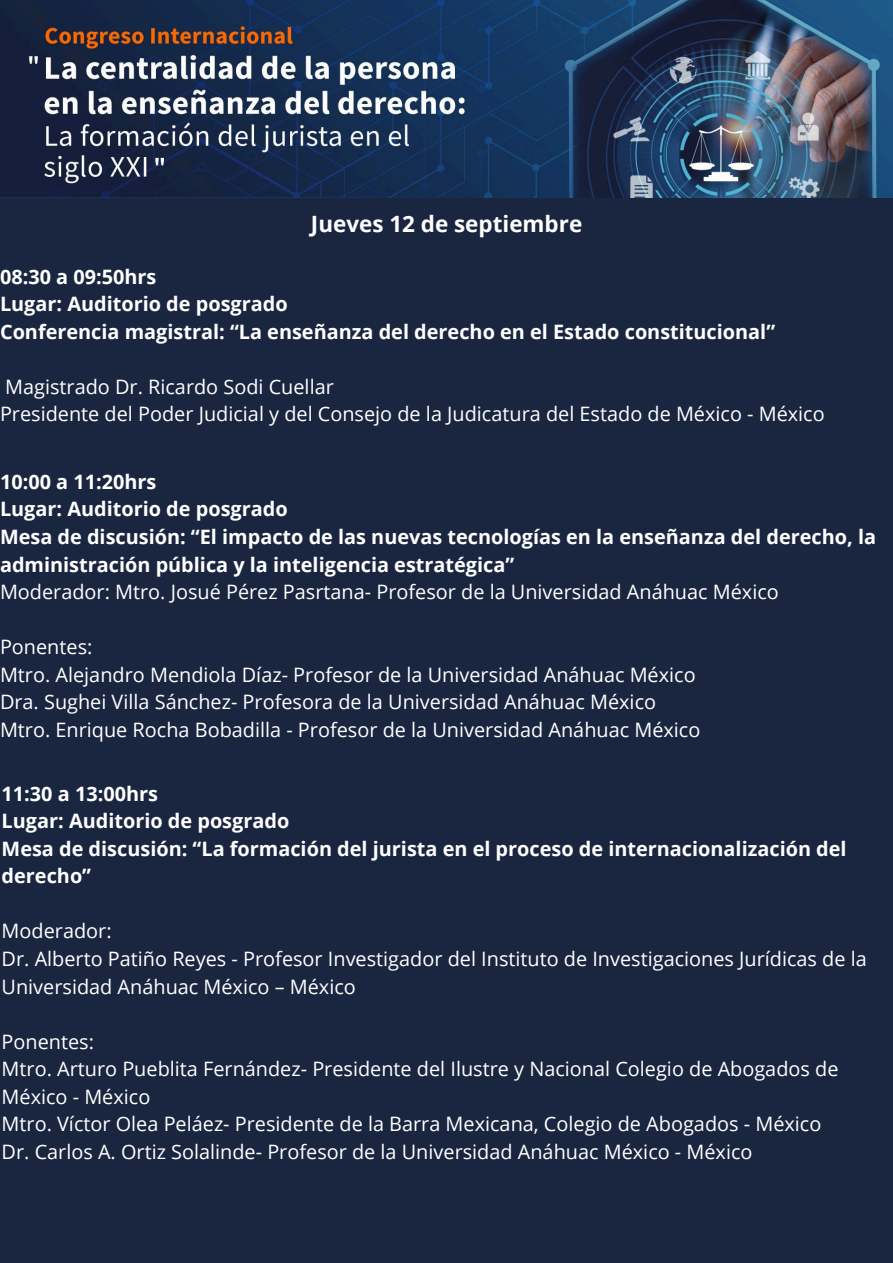
<style>
.page{position:relative;width:893px;height:1263px;background:#1a2640}
.page>*{position:absolute;margin:0;border:0;box-sizing:border-box;transform-origin:0 0}
.t1{font:700 22.42px "Open Sans";color:#fff}
.t2{font:19.88px/27.6px "Open Sans";color:#fff}
.t3{font:700 19.88px/27.6px "Open Sans";color:#fff}
</style>
<div class="page">
<img style="left:0;top:0;width:893px;height:198px">
<h1 class="t1" style="left:311px;top:208px;width:273px">Jueves 12 de septiembre</h1>
<h2 class="t3" style="left:0;top:262px;width:776px">08:30 a 09:50hrs<br>Lugar: Auditorio de posgrado<br>Conferencia magistral: “La enseñanza del derecho en el Estado constitucional”</h2>
<p class="t2" style="left:5px;top:372px;width:330px">Magistrado Dr. Ricardo Sodi Cuellar</p>
<p class="t2" style="left:0;top:400px;width:826px">Presidente del Poder Judicial y del Consejo de la Judicatura del Estado de México - México</p>
<p class="t3" style="left:0;top:467px;width:158px">10:00 a 11:20hrs</p>
<p class="t3" style="left:0;top:495px;width:289px">Lugar: Auditorio de posgrado</p>
<p class="t3" style="left:0;top:522px;width:877px">Mesa de discusión: “El impacto de las nuevas tecnologías en la enseñanza del derecho, la administración pública y la inteligencia estratégica”</p>
<p class="t2" style="left:0;top:578px;width:780px">Moderador: Mtro. Josué Pérez Pasrtana- Profesor de la Universidad Anáhuac México</p>
<p class="t2" style="left:0;top:633px;width:94px">Ponentes:</p>
<p class="t2" style="left:0;top:660px;width:697px">Mtro. Alejandro Mendiola Díaz- Profesor de la Universidad Anáhuac México</p>
<p class="t2" style="left:0;top:688px;width:657px">Dra. Sughei Villa Sánchez- Profesora de la Universidad Anáhuac México</p>
<p class="t2" style="left:0;top:715px;width:702px">Mtro. Enrique Rocha Bobadilla - Profesor de la Universidad Anáhuac México</p>
<h2 class="t3" style="left:2px;top:779px;width:846px">11:30 a 13:00hrs<br>Lugar: Auditorio de posgrado<br>Mesa de discusión: “La formación del jurista en el proceso de internacionalización del derecho”</h2>
<p class="t2" style="left:2px;top:917px;width:112px">Moderador:</p>
<p class="t2" style="left:2px;top:944px;width:866px">Dr. Alberto Patiño Reyes - Profesor Investigador del Instituto de Investigaciones Jurídicas de la<br>Universidad Anáhuac México – México</p>
<p class="t2" style="left:2px;top:1027px;width:94px">Ponentes:</p>
<p class="t2" style="left:2px;top:1055px;width:838px">Mtro. Arturo Pueblita Fernández- Presidente del Ilustre y Nacional Colegio de Abogados de<br>México - México</p>
<p class="t2" style="left:2px;top:1110px;width:821px">Mtro. Víctor Olea Peláez- Presidente de la Barra Mexicana, Colegio de Abogados - México</p>
<p class="t2" style="left:2px;top:1137px;width:752px">Dr. Carlos A. Ortiz Solalinde- Profesor de la Universidad Anáhuac México - México</p>
</div>
